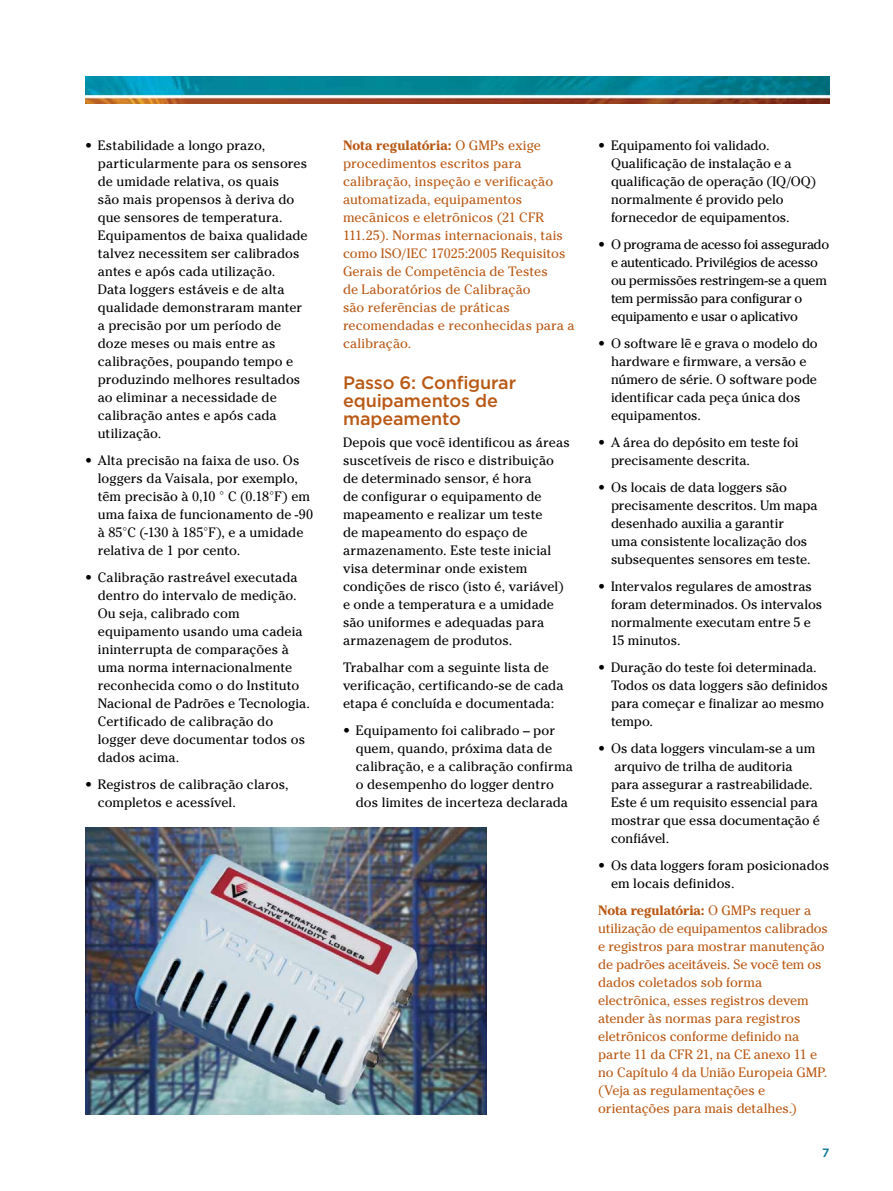
<style>
.page{position:relative;width:893px;height:1191px;background:#fff}
.page>*{position:absolute;margin:0;border:0;box-sizing:border-box;transform-origin:0 0}
.t1{font:500 18px/18px "Gotham";letter-spacing:-.01em;color:#b95915}
.t2{font:13.5px/18px "Cheltenham Std";color:#000}
.t3{font:13.5px/18px "Cheltenham Std";color:#b95915}
.t4{font:13.5px/18px "Cheltenham Std";letter-spacing:-.025em;color:#000}
.t5{font:500 12px "Gotham";color:#00728f}
.s1{font-weight:700}
</style>
<div class="page">
<img style="left:85px;top:77px;width:744px;height:27px">
<img style="left:85px;top:827px;width:401px;height:287px">
<p class="t2" style="left:98px;top:136px;width:211px;text-indent:-13px">• Estabilidade a longo prazo, particularmente para os sensores de umidade relativa, os quais<br>são mais propensos à deriva do que sensores de temperatura.<br>Equipamentos de baixa qualidade talvez necessitem ser calibrados antes e após cada utilização.<br>Data loggers estáveis e de alta qualidade demonstraram manter a precisão por um período de doze meses ou mais entre as calibrações, poupando tempo e produzindo melhores resultados ao eliminar a necessidade de calibração antes e após cada utilização.</p>
<p class="t2" style="left:98px;top:451px;width:217px;text-indent:-13px">• Alta precisão na faixa de uso. Os loggers da Vaisala, por exemplo, têm precisão à 0,10 ° C (0.18°F) em uma faixa de funcionamento de -90 à 85°C (-130 à 185°F), e a umidade relativa de 1 por cento.</p>
<p class="t2" style="left:98px;top:568px;width:214px;text-indent:-13px">• Calibração rastreável executada dentro do intervalo de medição.<br>Ou seja, calibrado com equipamento usando uma cadeia ininterrupta de comparações à uma norma internacionalmente reconhecida como o do Instituto<br>Nacional de Padrões e Tecnologia.<br>Certificado de calibração do logger deve documentar todos os dados acima.</p>
<p class="t2" style="left:98px;top:775px;width:192px;text-indent:-13px">• Registros de calibração claros, completos e acessível.</p>
<p class="t3" style="left:343px;top:136px;width:233px"><span class="s1">Nota regulatória:</span> O GMPs exige procedimentos escritos para calibração, inspeção e verificação automatizada, equipamentos mecânicos e eletrônicos (21 CFR<br>111.25). Normas internacionais, tais como ISO/IEC 17025:2005 Requisitos<br>Gerais de Competência de Testes<br>de Laboratórios de Calibração<br>são referências de práticas recomendadas e reconhecidas para a calibração.</p>
<h1 class="t1" style="left:343px;top:373px;width:175px">Passo 6: Configurar equipamentos de mapeamento</h1>
<p class="t2" style="left:343px;top:433px;width:229px">Depois que você identificou as áreas suscetíveis de risco e distribuição de determinado sensor, é hora<br>de configurar o equipamento de mapeamento e realizar um teste<br>de mapeamento do espaço de armazenamento. Este teste inicial visa determinar onde existem condições de risco (isto é, variável) e onde a temperatura e a umidade são uniformes e adequadas para armazenagem de produtos.</p>
<p class="t2" style="left:343px;top:658px;width:222px">Trabalhar com a seguinte lista de verificação, certificando-se de cada etapa é concluída e documentada:</p>
<p class="t2" style="left:356px;top:721px;width:218px;text-indent:-13px">• Equipamento foi calibrado – por quem, quando, próxima data de calibração, e a calibração confirma o desempenho do logger dentro dos limites de incerteza declarada</p>
<p class="t2" style="left:611px;top:136px;width:207px;text-indent:-13px">• Equipamento foi validado.<br>Qualificação de instalação e a qualificação de operação (IQ/OQ) normalmente é provido pelo fornecedor de equipamentos.</p>
<p class="t4" style="left:611px;top:235px;width:220px;text-indent:-13px">• O programa de acesso foi assegurado e autenticado. Privilégios de acesso ou permissões restringem-se a quem tem permissão para configurar o equipamento e usar o aplicativo</p>
<p class="t2" style="left:611px;top:334px;width:208px;text-indent:-13px">• O software lê e grava o modelo do hardware e firmware, a versão e número de série. O software pode identificar cada peça única dos equipamentos.</p>
<p class="t2" style="left:611px;top:433px;width:189px;text-indent:-13px">• A área do depósito em teste foi precisamente descrita.</p>
<p class="t2" style="left:611px;top:478px;width:208px;text-indent:-13px">• Os locais de data loggers são precisamente descritos. Um mapa desenhado auxilia a garantir<br>uma consistente localização dos subsequentes sensores em teste.</p>
<p class="t2" style="left:611px;top:577px;width:213px;text-indent:-13px">• Intervalos regulares de amostras foram determinados. Os intervalos normalmente executam entre 5 e<br>15 minutos.</p>
<p class="t2" style="left:611px;top:658px;width:218px;text-indent:-13px">• Duração do teste foi determinada.<br>Todos os data loggers são definidos para começar e finalizar ao mesmo tempo.</p>
<p class="t2" style="left:611px;top:739px;width:210px;text-indent:-13px">• Os data loggers vinculam-se a um arquivo de trilha de auditoria para assegurar a rastreabilidade.<br>Este é um requisito essencial para mostrar que essa documentação é confiável.</p>
<p class="t2" style="left:611px;top:856px;width:220px;text-indent:-13px">• Os data loggers foram posicionados em locais definidos.</p>
<p class="t3" style="left:598px;top:901px;width:231px"><span class="s1">Nota regulatória:</span> O GMPs requer a utilização de equipamentos calibrados e registros para mostrar manutenção de padrões aceitáveis. Se você tem os dados coletados sob forma electrônica, esses registros devem atender às normas para registros eletrônicos conforme definido na parte 11 da CFR 21, na CE anexo 11 e no Capítulo 4 da União Europeia GMP. (Veja as regulamentações e orientações para mais detalhes.)</p>
<p class="t5" style="left:822px;top:1144px;width:9px">7</p>
</div>
